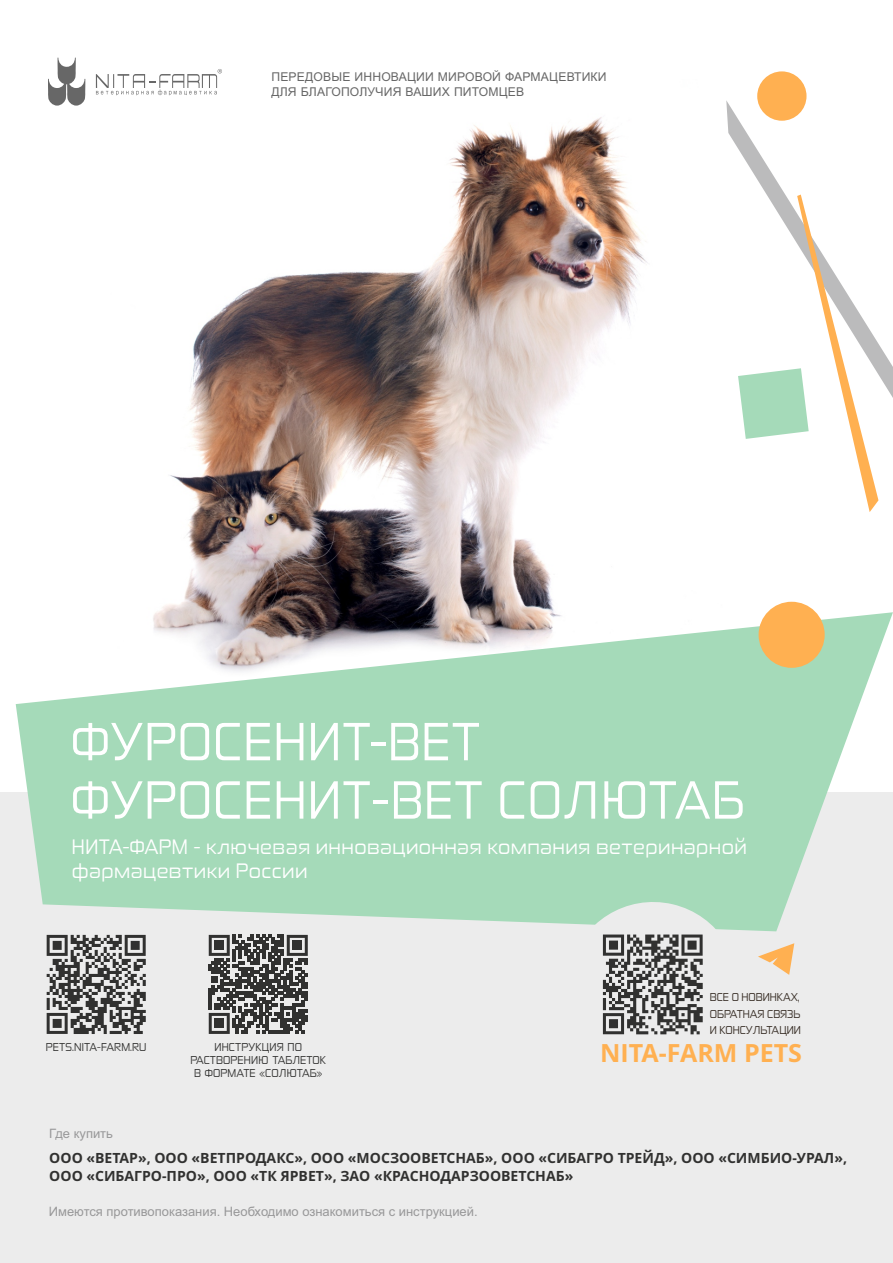
<style>
.page{position:relative;width:893px;height:1263px;background:#fff}
.page>*{position:absolute;margin:0;border:0;box-sizing:border-box;transform-origin:0 0}
.t1{font:51.15px/58.3px "Zekton Rg";letter-spacing:.025em;color:#fff}
.t2{font:700 25.05px "Open Sans";color:#ffb051}
.t3{font:19.95px/24px "Zekton Rg";letter-spacing:.025em;color:#fff}
.t4{font:700 14.1px/18.5px "Open Sans";color:#313130}
.t5{font:12.9px "Arial";color:#989899}
.t6{font:12.15px/15px "Arial";letter-spacing:.015em;color:#676767}
.t7{font:10.95px/13px "Zekton Rg";letter-spacing:.01em;color:#313130;text-align:center}
.t8{font:10.95px/16.4px "Zekton Rg";color:#362c24;text-align:justify}
</style>
<div class="page">
<img style="left:85px;top:80px;width:701px;height:532px">
<div style="left:0;top:792px;width:893px;height:471px;background:#ececec"></div>
<svg style="left:726px;top:100px;width:167px;height:324px"></svg>
<svg style="left:738px;top:195px;width:140px;height:317px"></svg>
<div style="left:757px;top:71px;width:49px;height:50px;background:#ffb051;border-radius:50%"></div>
<svg style="left:16px;top:612px;width:877px;height:319px;fill:#a5dab9"></svg>
<div style="left:759px;top:602px;width:66px;height:66px;background:#ffb051;border-radius:50%"></div>
<svg style="left:47px;top:935px;width:99px;height:99px"></svg>
<svg style="left:559px;top:893px;width:188px;height:142px"></svg>
<svg style="left:758px;top:943px;width:36px;height:32px"></svg>
<svg style="left:209px;top:935px;width:99px;height:99px"></svg>
<div style="left:215px;top:941px;width:9px;height:9px;background:#313130"></div>
<div style="left:293px;top:941px;width:9px;height:9px;background:#313130"></div>
<div style="left:215px;top:1019px;width:9px;height:9px;background:#313130"></div>
<svg style="left:48px;top:57px;width:37px;height:49px"></svg>
<svg style="left:96px;top:69px;width:126px;height:26px"></svg>
<p class="t6" style="left:271px;top:70px;width:337px">ПЕРЕДОВЫЕ ИННОВАЦИИ МИРОВОЙ ФАРМАЦЕВТИКИ<br>ДЛЯ БЛАГОПОЛУЧИЯ ВАШИХ ПИТОМЦЕВ</p>
<h1 class="t1" style="left:71px;top:716px;width:674px">ФУРОСЕНИТ-ВЕТ<br>ФУРОСЕНИТ-ВЕТ СОЛЮТАБ</h1>
<h3 class="t3" style="left:72px;top:836px;width:676px">НИТА-ФАРМ - ключевая инновационная компания ветеринарной фармацевтики России</h3>
<p class="t7" style="left:46px;top:1041px;width:102px">PETS.NITA-FARM.RU</p>
<p class="t5" style="left:49px;top:1129px;width:65px">Где купить</p>
<p class="t7" style="left:190px;top:1041px;width:137px">ИНСТРУКЦИЯ ПО<br>РАСТВОРЕНИЮ ТАБЛЕТОК<br>В ФОРМАТЕ «СОЛЮТАБ»</p>
<p class="t8" style="left:710px;top:990px;width:93px">ВСЕ О НОВИНКАХ, ОБРАТНАЯ СВЯЗЬ И КОНСУЛЬТАЦИИ</p>
<h2 class="t2" style="left:600px;top:1042px;width:203px">NITA-FARM PETS</h2>
<p class="t4" style="left:49px;top:1150px;width:799px">ООО «ВЕТАР», ООО «ВЕТПРОДАКС», ООО «МОСЗООВЕТСНАБ», ООО «СИБАГРО ТРЕЙД», ООО «СИМБИО-УРАЛ»,<br>ООО «СИБАГРО-ПРО», ООО «ТК ЯРВЕТ», ЗАО «КРАСНОДАРЗООВЕТСНАБ»</p>
<p class="t5" style="left:49px;top:1207px;width:430px">Имеются противопоказания. Необходимо ознакомиться с инструкцией.</p>
</div>
